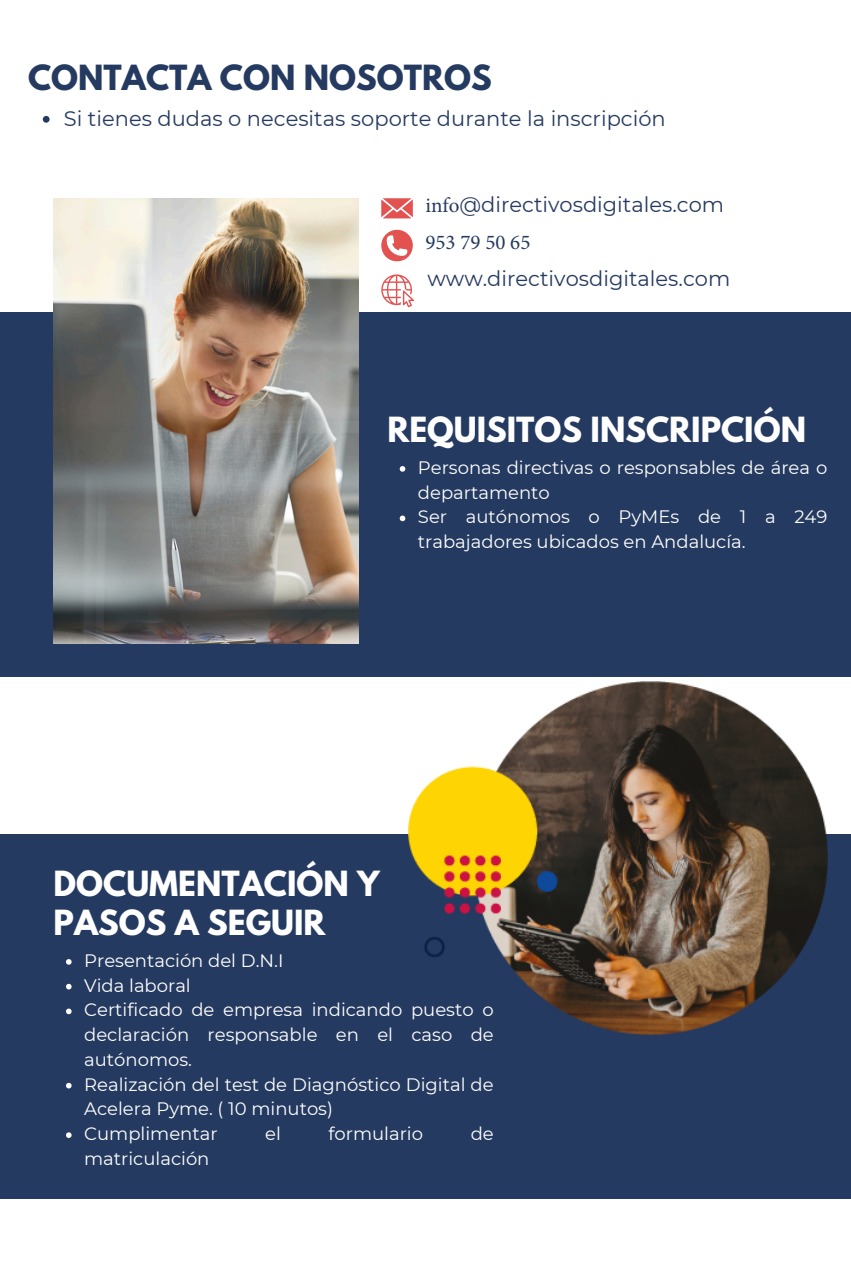
<style>
.page{position:relative;width:851px;height:1276px;background:#fff}
.page>*{position:absolute;margin:0;border:0;box-sizing:border-box;transform-origin:0 0}
.t1{font:700 30.75px/39.3px "League Spartan";color:#fefefe}
.t2{font:700 30.75px "League Spartan";color:#253a60}
.t3{font:21px/36.9px "Montserrat";color:#253a60}
.t4{font:18px/24.8px "Montserrat";color:#fff}
.s1{font-family:"Minion Pro"}
</style>
<div class="page">
<div style="left:0;top:312px;width:850px;height:364px;background:#253a60"></div>
<img style="left:54px;top:198px;width:304px;height:446px">
<div style="left:0;top:834px;width:850px;height:364px;background:#253a60"></div>
<img style="left:409px;top:681px;width:418px;height:353px">
<svg style="left:381px;top:198px;width:32px;height:20px"></svg>
<svg style="left:381px;top:230px;width:32px;height:32px"></svg>
<svg style="left:381px;top:274px;width:33px;height:33px"></svg>
<svg style="left:399px;top:466px;width:6px;height:6px"></svg>
<svg style="left:399px;top:515px;width:6px;height:6px"></svg>
<svg style="left:66px;top:959px;width:6px;height:6px"></svg>
<svg style="left:66px;top:984px;width:6px;height:5px"></svg>
<svg style="left:66px;top:1008px;width:6px;height:6px"></svg>
<svg style="left:66px;top:1083px;width:6px;height:5px"></svg>
<svg style="left:66px;top:1132px;width:6px;height:6px"></svg>
<svg style="left:43px;top:116px;width:7px;height:7px"></svg>
<p class="t2" style="left:28px;top:63px;width:465px">CONTACTA CON NOSOTROS</p>
<p class="t3" style="left:64px;top:100px;width:603px">Si tienes dudas o necesitas soporte durante la inscripción</p>
<h1 class="t3" style="left:425px;top:186px;width:306px"><span class="s1">info</span>@directivosdigitales.com<br><span class="s1">953 79 50 65 </span>www.directivosdigitales.com</h1>
<p class="t1" style="left:387px;top:414px;width:420px">REQUISITOS INSCRIPCIÓN</p>
<p class="t4" style="left:418px;top:455px;width:411px">Personas directivas o responsables de área o departamento</p>
<p class="t4" style="left:418px;top:505px;width:411px">Ser autónomos o PyMEs de 1 a 249 trabajadores ubicados en Andalucía.</p>
<h1 class="t1" style="left:54px;top:868px;width:328px">DOCUMENTACIÓN Y<br>PASOS A SEGUIR</h1>
<p class="t4" style="left:84px;top:948px;width:201px">Presentación del D.N.I</p>
<p class="t4" style="left:84px;top:973px;width:108px">Vida laboral</p>
<h1 class="t4" style="left:84px;top:997px;width:411px;text-align:justify">Certificado de empresa indicando puesto o declaración responsable en el caso de autónomos.</h1>
<p class="t4" style="left:84px;top:1072px;width:411px">Realización del test de Diagnóstico Digital de<br>Acelera Pyme. ( 10 minutos)</p>
<p class="t4" style="left:84px;top:1121px;width:135px">Cumplimentar</p>
<p class="t4" style="left:265px;top:1121px;width:17px">el</p>
<p class="t4" style="left:328px;top:1121px;width:96px">formulario</p>
<p class="t4" style="left:470px;top:1121px;width:25px">de</p>
<p class="t4" style="left:84px;top:1146px;width:127px">matriculación</p>
</div>
